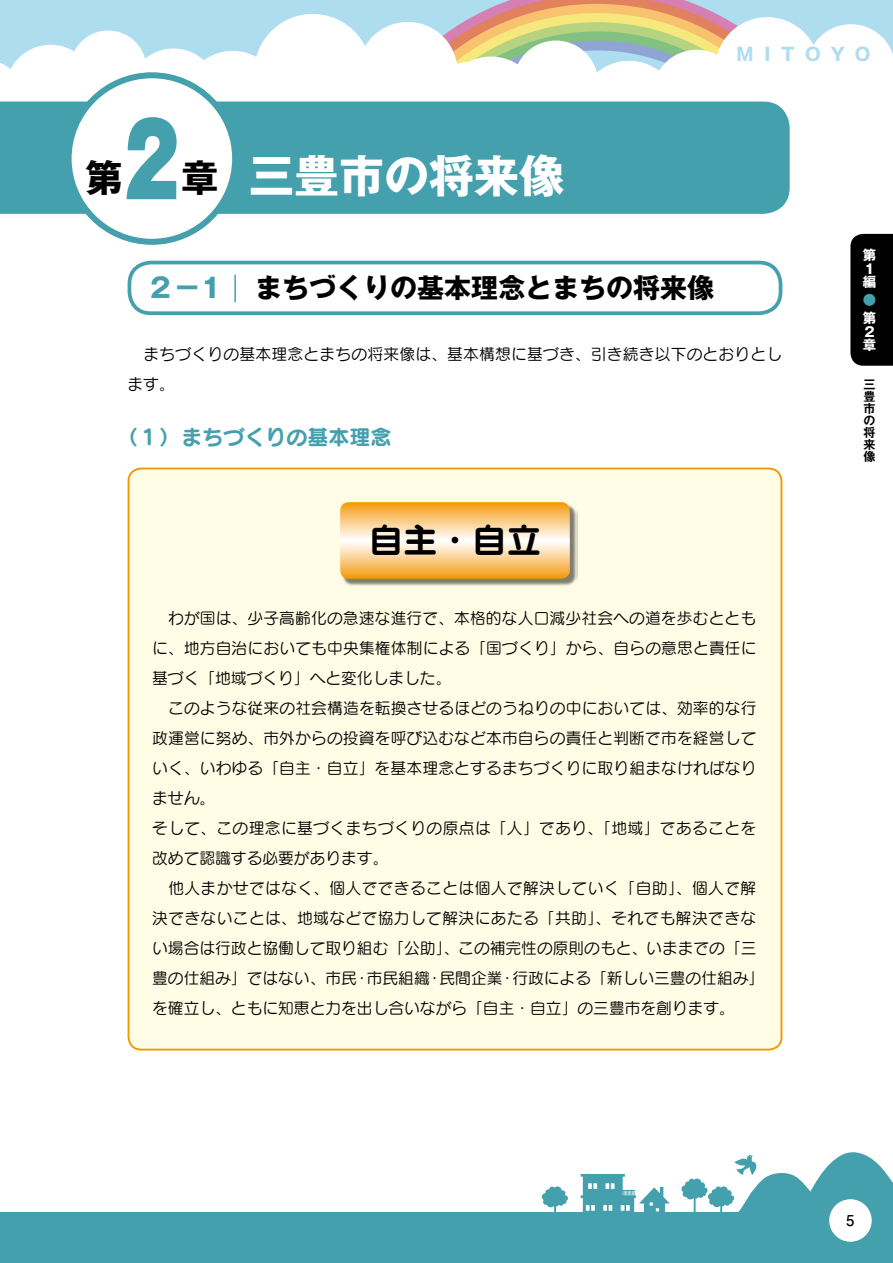
<style>
.page{position:relative;width:893px;height:1263px;background:#fff}
.page>*{position:absolute;margin:0;border:0;box-sizing:border-box;transform-origin:0 0}
.t1{font:900 97.5px "Gothic MB101 Pr 5";color:#45a0ad;scale:.75 1}
.t2{font:700 45px "Gothic MB101 Pr 5";color:#fff}
.t3{font:700 37.5px "Gothic MB101 Pr 5";color:#000}
.t4{font:34.5px "Seurat Pro B";color:#000}
.t5{font:700 27px "Gothic MB101 Pr 5";color:#000}
.t6{font:21px "Seurat Pro B";color:#45a0ad}
.t7{font:700 18px "Gothic MB101 Pr 5";letter-spacing:.58em;color:#aeddf0}
.t8{font:15.75px/30px "Seurat Pro M";letter-spacing:.01em;color:#000}
.t9{font:700 13.5px/13.5px "Gothic MB101 Pr 5";color:#fff}
.t10{font:700 13.5px "Gothic MB101 Pr 5";color:#45a0ad}
.t11{font:700 12px/12px "Gothic MB101 Pr 5 De";color:#000;text-align:justify}
.s1{font-size:37.5px;color:#000}
.s2{color:#45a0ad}
</style>
<div class="page">
<div style="left:0;top:1135px;width:893px;height:128px;background:#45a0ad"></div>
<div style="left:0;top:995px;width:893px;height:217px;background:#fff"></div>
<div style="left:0;top:0;width:893px;height:134px;background:#aeddf0"></div>
<svg style="left:486px;top:0;width:222px;height:10px;background:#dd9685"></svg>
<svg style="left:523px;top:10px;width:192px;height:13px;background:#f3cc77"></svg>
<svg style="left:523px;top:23px;width:126px;height:13px;background:#b9d47f"></svg>
<svg style="left:179px;top:10px;width:344px;height:251px"></svg>
<svg style="left:90px;top:13px;width:139px;height:224px"></svg>
<svg style="left:0;top:27px;width:236px;height:192px"></svg>
<svg style="left:407px;top:37px;width:242px;height:214px"></svg>
<svg style="left:649px;top:13px;width:244px;height:221px"></svg>
<svg style="left:541px;top:1186px;width:27px;height:26px"></svg>
<svg style="left:580px;top:1174px;width:90px;height:38px"></svg>
<div style="left:850px;top:234px;width:43px;height:132px;background:#000"></div>
<div style="left:128px;top:261px;width:654px;height:54px;border:4px solid #45a0ad;border-radius:22px"></div>
<hr style="left:234px;top:275px;width:2px;height:27px;background:#45a0ad">
<svg style="left:0;top:99px;width:793px;height:118px;background:#4fa5b1"></svg>
<div style="left:69px;top:75px;width:166px;height:167px;background:#fff;border-radius:50%"></div>
<div style="left:66px;top:72px;width:172px;height:173px;border:6px solid #45a0ad;border-radius:50%"></div>
<div style="left:128px;top:468px;width:653px;height:581px;background:#fffde5;border-radius:13px"></div>
<div style="left:341px;top:503px;width:236px;height:83px;background:#000;opacity:.5"></div>
<svg style="left:340px;top:502px;width:230px;height:77px;background:#f9cd87"></svg>
<div style="left:829px;top:1199px;width:43px;height:43px;background:#fff;border-radius:50%"></div>
<svg style="left:681px;top:1152px;width:212px;height:84px"></svg>
<h1 class="t1" style="left:124px;top:80px;width:76px">2</h1>
<h2 class="t2" style="left:181px;top:139px;width:385px"><span class="s1">章</span> 三豊市の将来像</h2>
<h3 class="t3" style="left:85px;top:146px;width:39px">第</h3>
<p class="t7" style="left:736px;top:40px;width:136px">MITOYO</p>
<h3 class="t5" style="left:147px;top:265px;width:569px"><span class="s2">２−1</span> まちづくりの基本理念とまちの将来像</h3>
<p class="t8" style="left:128px;top:338px;width:656px">　まちづくりの基本理念とまちの将来像は、基本構想に基づき、引き続き以下のとおりとします。</p>
<h3 class="t6" style="left:117px;top:423px;width:276px">（１） まちづくりの基本理念</h3>
<h3 class="t4" style="left:369px;top:516px;width:174px">自主・自立</h3>
<p class="t8" style="left:152px;top:603px;width:614px">　わが国は、少子高齢化の急速な進行で、本格的な人口減少社会への道を歩むとともに、地方自治においても中央集権体制による「国づくり」から、自らの意思と責任に基づく「地域づくり」へと変化しました。<br>　このような従来の社会構造を転換させるほどのうねりの中においては、効率的な行政運営に努め、市外からの投資を呼び込むなど本市自らの責任と判断で市を経営していく、いわゆる「自主・自立」を基本理念とするまちづくりに取り組まなければなりません。<br>そして、この理念に基づくまちづくりの原点は「人」であり、「地域」であることを改めて認識する必要があります。<br>　他人まかせではなく、個人でできることは個人で解決していく「自助」、個人で解決できないことは、地域などで協力して解決にあたる「共助」、それでも解決できない場合は行政と協働して取り組む「公助」、この補完性の原則のもと、いままでの「三豊の仕組み」ではない、市民・市民組織・民間企業・行政による「新しい三豊の仕組み」を確立し、ともに知恵と力を出し合いながら「自主・自立」の三豊市を創ります。</p>
<p class="t9" style="left:863px;top:247px;width:14px">第<br>１編</p>
<p class="t10" style="left:863px;top:289px;width:14px">●</p>
<p class="t9" style="left:863px;top:310px;width:14px;text-align:justify">第２章</p>
<p class="t11" style="left:864px;top:378px;width:13px">三豊市の将来像</p>
</div>
